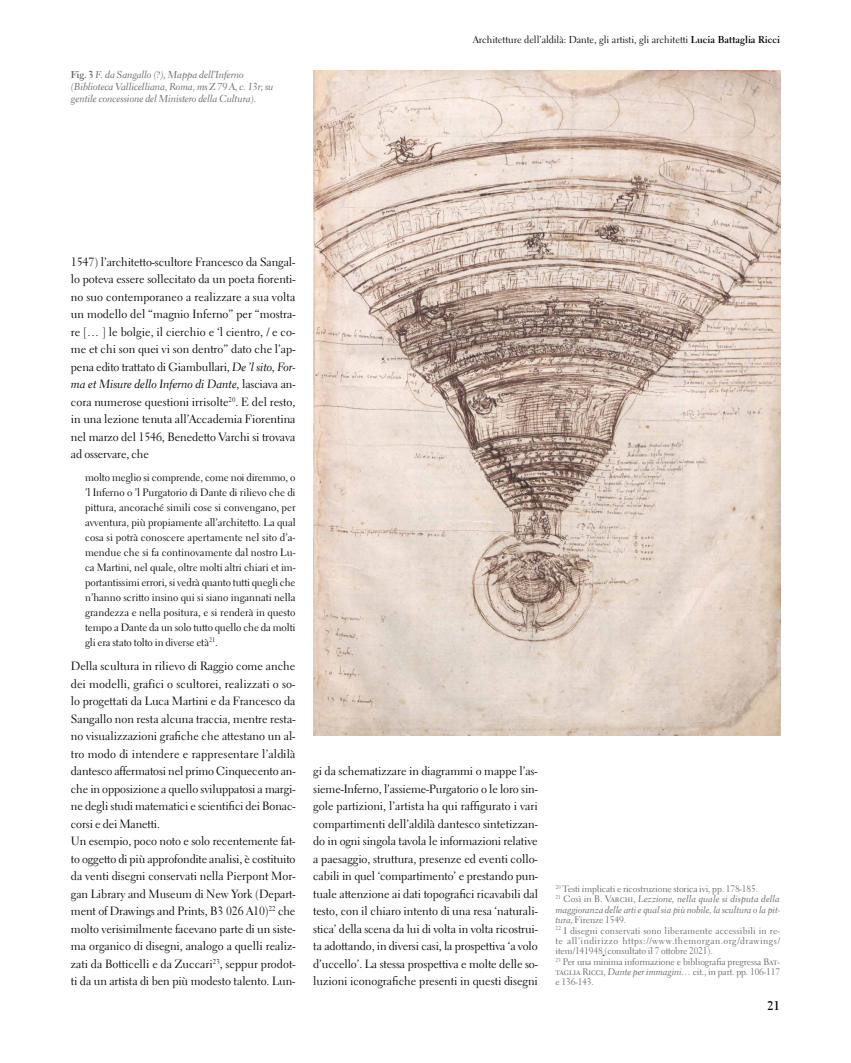
<style>
.page{position:relative;width:851px;height:1063px;background:#fff}
.page>*{position:absolute;margin:0;border:0;box-sizing:border-box;transform-origin:0 0}
.t1{font:700 12.5px "Electra LT Std";color:#000}
.t2{font:11.88px/17.5px "Electra LT Std";letter-spacing:-.005em;color:#000;text-align:justify}
.t3{font:11.88px "Electra LT Std Cursive";letter-spacing:-.01em;color:#000}
.t4{font:10.62px/15px "Electra LT Std";letter-spacing:-.005em;color:#000;text-align:justify}
.t5{font:10px/12px "Electra LT Std Cursive";letter-spacing:-.01em;color:#636363}
.t6{font:10px "Electra LT Std";color:#000}
.t7{font:9.38px/10.4px "Electra LT Std";letter-spacing:-.01em;color:#636363}
.t8{font:9.38px/10.4px "Electra LT Std Cursive";letter-spacing:-.01em;color:#636363}
.s1{font-family:"Electra LT Std";font-weight:700}
.s2{font-weight:700}
.s3{font-family:"Electra LT Std Cursive"}
.s4{font-family:"Electra LT Std"}
</style>
<div class="page">
<img style="left:313px;top:71px;width:467px;height:664px">
<p class="t5" style="left:71px;top:69px;width:204px"><span class="s1">Fig. 3</span> F. da Sangallo (?), Mappa dell’Inferno (Biblioteca Vallicelliana, Roma, ms Z 79 A, c. 13r; su gentile concessione del Ministero della Cultura).</p>
<p class="t6" style="left:472px;top:33px;width:309px">Architetture dell’aldilà: Dante, gli artisti, gli architetti <span class="s2">Lucia Battaglia Ricci</span></p>
<p class="t2" style="left:71px;top:253px;width:226px">1547) l’architetto-scultore Francesco da Sangal&shy;lo poteva essere sollecitato da un poeta fiorenti&shy;no suo contemporaneo a realizzare a sua volta un modello del “magnio Inferno” per “mostra&shy;re [… ] le bolgie, il cierchio e ‘l cientro, / e co&shy;me et chi son quei vi son dentro” dato che l’ap&shy;pena edito trattato di Giambullari, <span class="s3">De ’l sito, For-</span></p>
<p class="t3" style="left:71px;top:377px;width:226px">ma et Misure dello Inferno di Dante, <span class="s4">lasciava an-</span></p>
<p class="t2" style="left:71px;top:393px;width:226px">cora numerose questioni irrisolte<sup>20</sup>. E del resto, in una lezione tenuta all’Accademia Fiorentina nel marzo del 1546, Benedetto Varchi si trovava ad osservare, che</p>
<p class="t4" style="left:85px;top:469px;width:212px">molto meglio si comprende, come noi diremmo, o ’l Inferno o ’l Purgatorio di Dante di rilievo che di pittura, ancoraché simili cose si convengano, per avventura, più propiamente all’architetto. La qual cosa si potrà conoscere apertamente nel sito d’a&shy;mendue che si fa continovamente dal nostro Lu&shy;ca Martini, nel quale, oltre molti altri chiari et im&shy;portantissimi errori, si vedrà quanto tutti quegli che n’hanno scritto insino qui si siano ingannati nella grandezza e nella positura, e si renderà in questo tempo a Dante da un solo tutto quello che da molti gli era stato tolto in diverse età<sup>21</sup>.</p>
<p class="t2" style="left:71px;top:657px;width:226px;text-align:left">Della scultura in rilievo di Raggio come anche dei modelli, grafici o scultorei, realizzati o so&shy;lo progettati da Luca Martini e da Francesco da Sangallo non resta alcuna traccia, mentre resta&shy;no visualizzazioni grafiche che attestano un al&shy;tro modo di intendere e rappresentare l’aldilà dantesco affermatosi nel primo Cinquecento an&shy;che in opposizione a quello sviluppatosi a margi&shy;ne degli studi matematici e scientifici dei Bonac&shy;corsi e dei Manetti.<br>Un esempio, poco noto e solo recentemente fat&shy;to oggetto di più approfondite analisi, è costituito da venti disegni conservati nella Pierpont Mor&shy;gan Library and Museum di New York (Depart&shy;ment of Drawings and Prints, B3 026 A10)<sup>22</sup> che molto verisimilmente facevano parte di un siste&shy;ma organico di disegni, analogo a quelli realiz&shy;zati da Botticelli e da Zuccari<sup>23</sup>, seppur prodot&shy;ti da un artista di ben più modesto talento. Lun-</p>
<p class="t2" style="left:313px;top:762px;width:226px">gi da schematizzare in diagrammi o mappe l’as&shy;sieme-Inferno, l’assieme-Purgatorio o le loro sin&shy;gole partizioni, l’artista ha qui raffigurato i vari compartimenti dell’aldilà dantesco sintetizzan&shy;do in ogni singola tavola le informazioni relative a paesaggio, struttura, presenze ed eventi collo&shy;cabili in quel ‘compartimento’ e prestando pun&shy;tuale attenzione ai dati topografici ricavabili dal testo, con il chiaro intento di una resa ‘naturali&shy;stica’ della scena da lui di volta in volta ricostrui&shy;ta adottando, in diversi casi, la prospettiva ‘a volo d’uccello’. La stessa prospettiva e molte delle so&shy;luzioni iconografiche presenti in questi disegni</p>
<p class="t7" style="left:555px;top:884px;width:204px"><sup>20</sup> Testi implicati e ricostruzione storica ivi, pp. 178-185.</p>
<p class="t8" style="left:555px;top:894px;width:226px"><sup>21</sup> <span class="s4">Così in B. Varchi,</span> Lezzione, nella quale si disputa della maggioranza delle arti e qual sia più nobile, la scultura o la pit-</p>
<p class="t7" style="left:555px;top:915px;width:226px"><span class="s3">tura</span>, Firenze 1549.<br><sup>22</sup> I disegni conservati sono liberamente accessibili in re&shy;te all’indirizzo https://www.themorgan.org/drawings/ item/141948 (consultato il 7 ottobre 2021).<br><sup>23</sup> Per una minima informazione e bibliografia pregressa Bat&shy;taglia Ricci, <span class="s3">Dante per immagini…</span> cit., in part. pp. 106-117 e 136-143.</p>
<p class="t1" style="left:767px;top:998px;width:14px">21</p>
</div>
